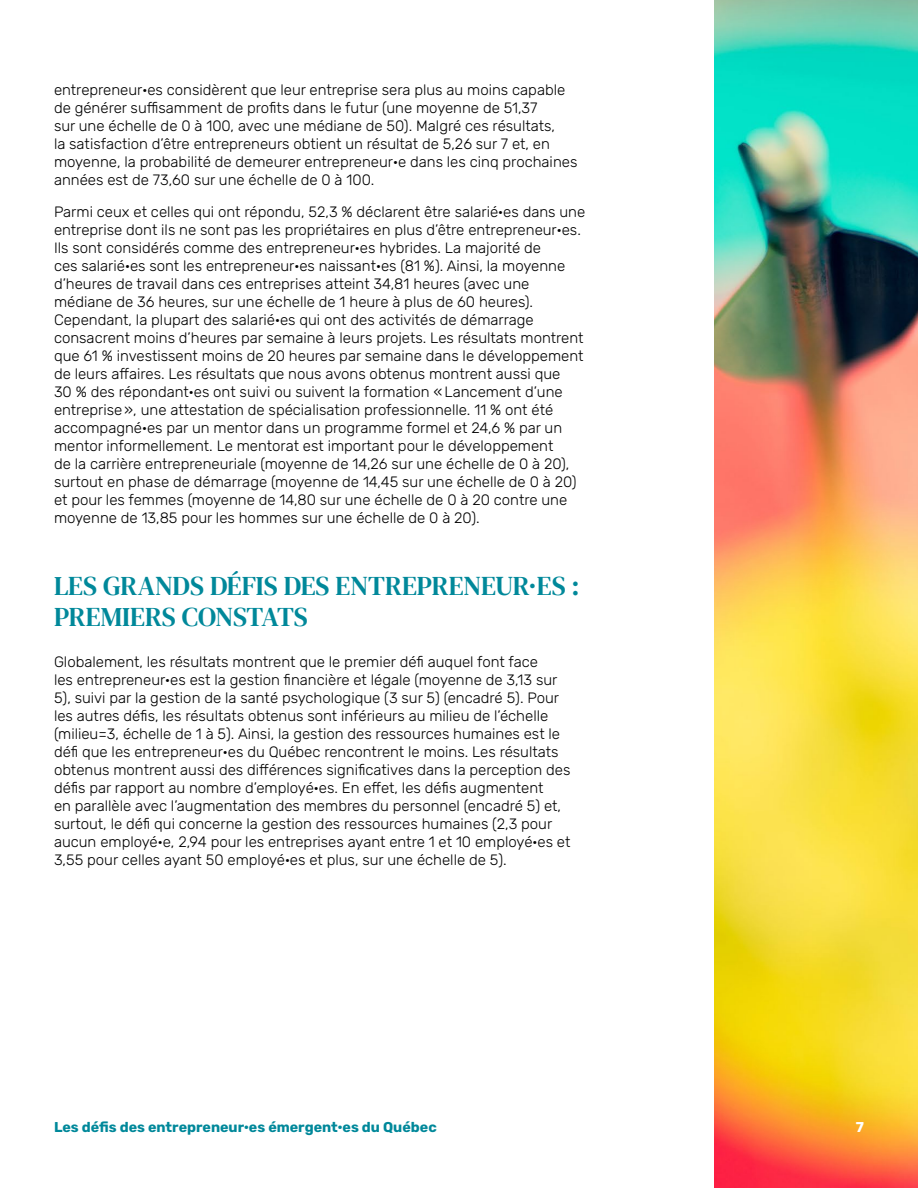
<style>
.page{position:relative;width:918px;height:1188px;background:#fff}
.page>*{position:absolute;margin:0;border:0;box-sizing:border-box;transform-origin:0 0}
.t1{font:27px/31.5px "DM Serif Text";color:#00889a}
.t2{font:300 15px/18px "Rubik";color:#000}
.t3{font:300 14.25px "Rubik";color:#00889a}
.t4{font:300 14.25px "Rubik";color:#fff}
</style>
<div class="page">
<img style="left:714px;top:0;width:204px;height:1188px">
<p class="t2" style="left:54px;top:81px;width:525px">entrepreneur·es considèrent que leur entreprise sera plus au moins capable de générer suffisamment de profits dans le futur (une moyenne de 51,37<br>sur une échelle de 0 à 100, avec une médiane de 50). Malgré ces résultats,<br>la satisfaction d’être entrepreneurs obtient un résultat de 5,26 sur 7 et, en moyenne, la probabilité de demeurer entrepreneur·e dans les cinq prochaines années est de 73,60 sur une échelle de 0 à 100.</p>
<p class="t2" style="left:54px;top:203px;width:533px">Parmi ceux et celles qui ont répondu, 52,3 % déclarent être salarié·es dans une entreprise dont ils ne sont pas les propriétaires en plus d’être entrepreneur·es.<br>Ils sont considérés comme des entrepreneur·es hybrides. La majorité de<br>ces salarié·es sont les entrepreneur·es naissant·es (81 %). Ainsi, la moyenne d’heures de travail dans ces entreprises atteint 34,81 heures (avec une médiane de 36 heures, sur une échelle de 1 heure à plus de 60 heures).<br>Cependant, la plupart des salarié·es qui ont des activités de démarrage consacrent moins d’heures par semaine à leurs projets. Les résultats montrent que 61 % investissent moins de 20 heures par semaine dans le développement de leurs affaires. Les résultats que nous avons obtenus montrent aussi que<br>30 % des répondant·es ont suivi ou suivent la formation «Lancement d’une entreprise», une attestation de spécialisation professionnelle. 11 % ont été accompagné·es par un mentor dans un programme formel et 24,6 % par un mentor informellement. Le mentorat est important pour le développement<br>de la carrière entrepreneuriale (moyenne de 14,26 sur une échelle de 0 à 20), surtout en phase de démarrage (moyenne de 14,45 sur une échelle de 0 à 20) et pour les femmes (moyenne de 14,80 sur une échelle de 0 à 20 contre une moyenne de 13,85 pour les hommes sur une échelle de 0 à 20).</p>
<h1 class="t1" style="left:54px;top:570px;width:527px">LES GRANDS DÉFIS DES ENTREPRENEUR·ES :<br>PREMIERS CONSTATS</h1>
<p class="t2" style="left:54px;top:653px;width:518px">Globalement, les résultats montrent que le premier défi auquel font face<br>les entrepreneur·es est la gestion financière et légale (moyenne de 3,13 sur 5), suivi par la gestion de la santé psychologique (3 sur 5) (encadré 5). Pour les autres défis, les résultats obtenus sont inférieurs au milieu de l’échelle (milieu=3, échelle de 1 à 5). Ainsi, la gestion des ressources humaines est le défi que les entrepreneur·es du Québec rencontrent le moins. Les résultats obtenus montrent aussi des différences significatives dans la perception des défis par rapport au nombre d’employé·es. En effet, les défis augmentent<br>en parallèle avec l’augmentation des membres du personnel (encadré 5) et, surtout, le défi qui concerne la gestion des ressources humaines (2,3 pour aucun employé·e, 2,94 pour les entreprises ayant entre 1 et 10 employé·es et 3,55 pour celles ayant 50 employé·es et plus, sur une échelle de 5).</p>
<p class="t3" style="left:54px;top:1120px;width:384px">Les défis des entrepreneur·es émergent·es du Québec</p>
<p class="t4" style="left:856px;top:1120px;width:10px">7</p>
</div>
